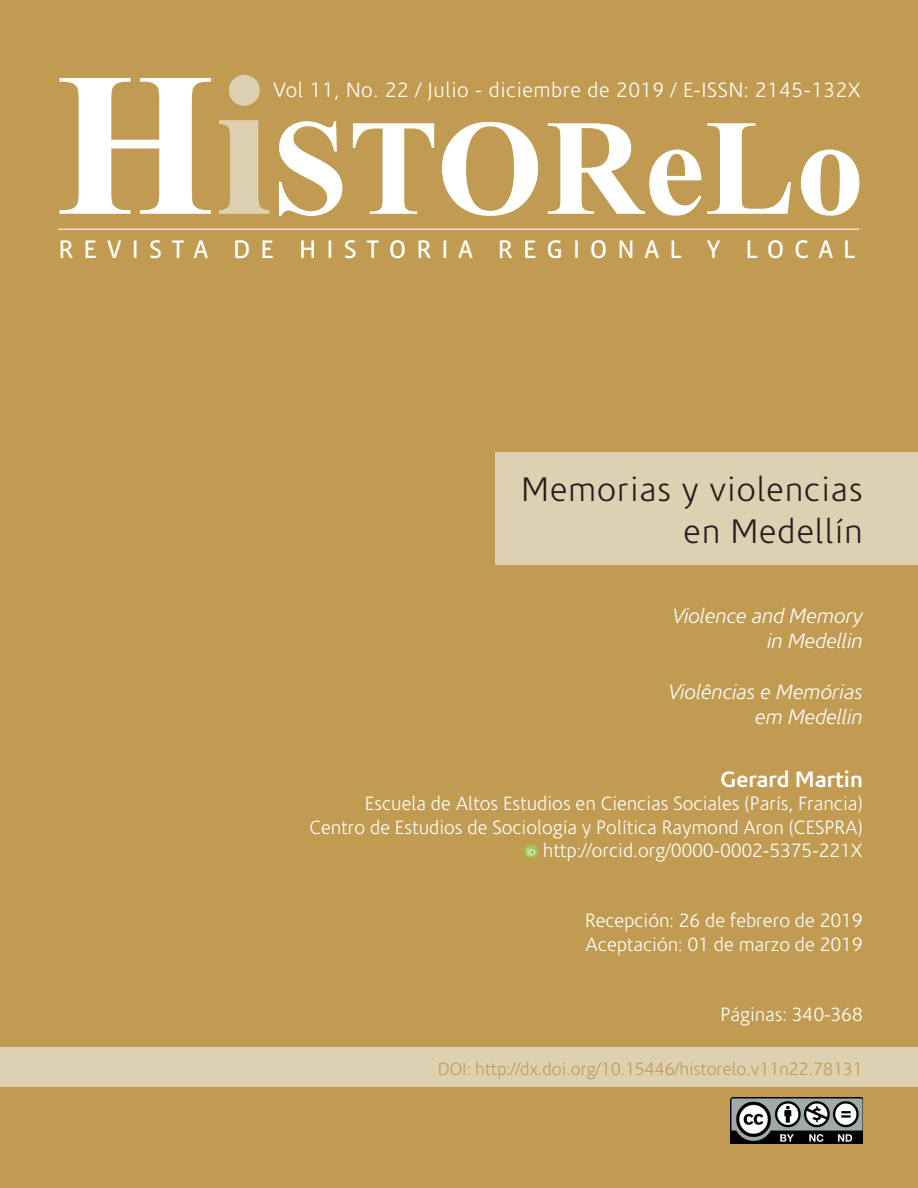
<style>
.page{position:relative;width:918px;height:1188px;background:#c09b51}
.page>*{position:absolute;margin:0;border:0;box-sizing:border-box;transform-origin:0 0}
.t1{font:300 34.5px/41.4px "Corisande";letter-spacing:.03em;color:#231f20;text-align:right}
.t2{font:26.1px "Vista Sans OT";letter-spacing:.365em;color:#fff}
.t3{font:700 22.5px "Corisande";color:#fff}
.t4{font:italic 300 21px/25.2px "Corisande";color:#fff;text-align:right}
.t5{font:300 21px "Corisande";letter-spacing:.03em;color:#fff}
.t6{font:300 19.5px/23.4px "Corisande";color:#fff;text-align:right}
.t7{font:300 18px "Corisande";color:#c09b51}
</style>
<div class="page">
<svg style="left:235px;top:75px;width:19px;height:3px"></svg>
<svg style="left:60px;top:78px;width:799px;height:138px"></svg>
<hr style="left:58px;top:229px;width:801px;height:1px;background:#fff">
<div style="left:0;top:1047px;width:918px;height:40px;background:#ded1b1"></div>
<img style="left:731px;top:1098px;width:132px;height:46px">
<div style="left:496px;top:452px;width:422px;height:113px;background:#ded1b1"></div>
<img style="left:524px;top:845px;width:14px;height:13px;border-radius:7px">
<p class="t5" style="left:273px;top:79px;width:589px">Vol 11, No. 22 / Julio - diciembre de 2019 / E-ISSN: 2145-132X</p>
<h2 class="t2" style="left:58px;top:235px;width:800px">REVISTA DE HISTORIA REGIONAL Y LOCAL</h2>
<h1 class="t1" style="left:522px;top:470px;width:343px">Memorias y violencias en Medellín</h1>
<p class="t4" style="left:673px;top:604px;width:191px">Violence and Memory in Medellin</p>
<p class="t4" style="left:669px;top:680px;width:195px">Violências e Memórias em Medellin</p>
<p class="t3" style="left:721px;top:766px;width:144px">Gerard Martin</p>
<p class="t6" style="left:309px;top:793px;width:555px">Escuela de Altos Estudios en Ciencias Sociales (París, Francia)<br>Centro de Estudios de Sociología y Política Raymond Aron (CESPRA) http://orcid.org/0000-0002-5375-221X</p>
<p class="t6" style="left:585px;top:910px;width:279px;text-align:left">Recepción: 26 de febrero de 2019<br>Aceptación: 01 de marzo de 2019</p>
<p class="t6" style="left:721px;top:1003px;width:144px">Páginas: 340-368</p>
<p class="t7" style="left:438px;top:1059px;width:426px">DOI: http://dx.doi.org/10.15446/historelo.v11n22.78131</p>
</div>
